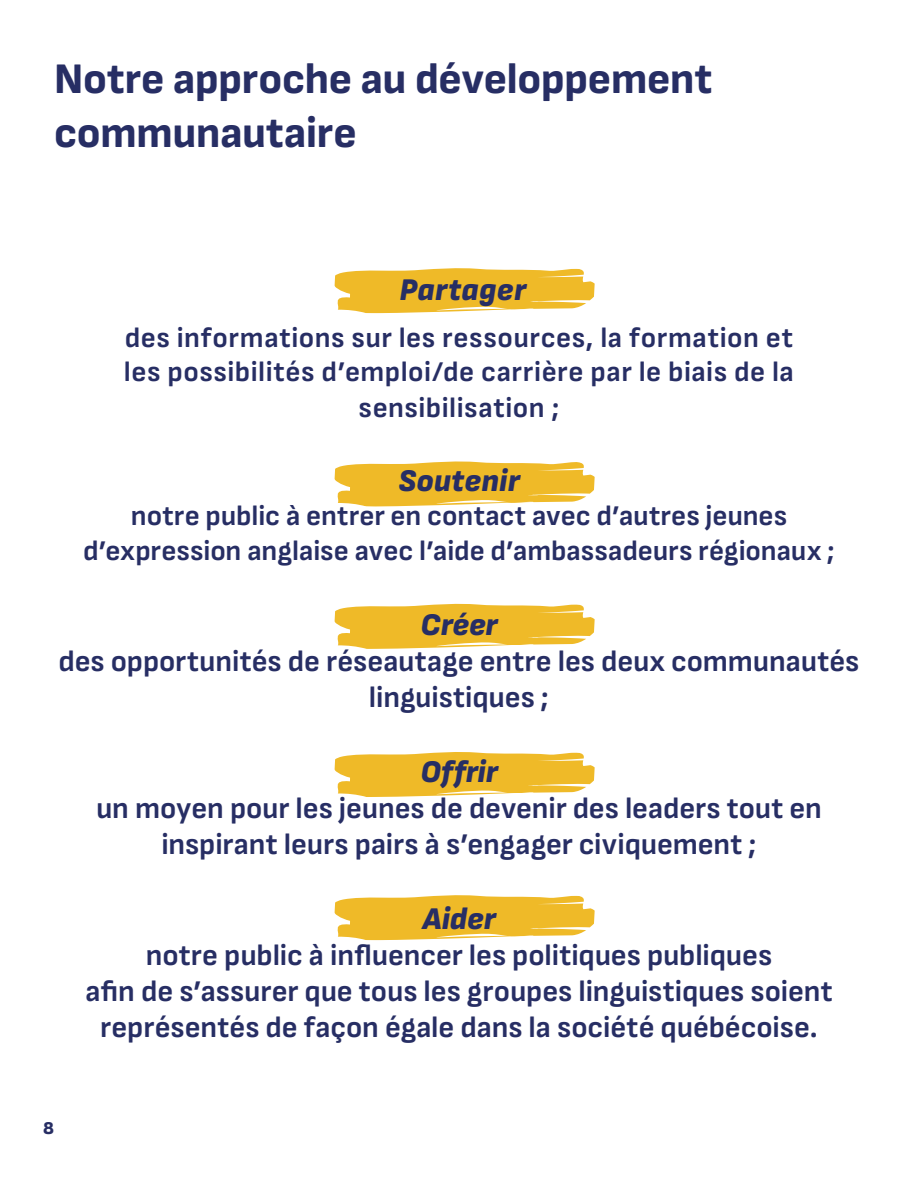
<style>
.page{position:relative;width:918px;height:1188px;background:#fff}
.page>*{position:absolute;margin:0;border:0;box-sizing:border-box;transform-origin:0 0}
.t1{font:800 43.5px/54px "Sofia Sans";letter-spacing:-.005em;color:#272e64}
.t2{font:italic 900 31.5px "Sofia Sans";letter-spacing:.01em;color:#272e64}
.t3{font:700 30px/36px "Sofia Sans";letter-spacing:-.005em;color:#272e64;text-align:center}
.t4{font:700 28.5px/35.2px "Sofia Sans";letter-spacing:.015em;color:#272e64;text-align:center}
.t5{font:700 28.5px/34.5px "Sofia Sans";letter-spacing:-.005em;color:#272e64;text-align:center}
.t6{font:900 18px "Sofia Sans";color:#272e64}
</style>
<div class="page">
<svg style="left:334px;top:268px;width:261px;height:45px;background:#f1c449"></svg>
<svg style="left:334px;top:461px;width:261px;height:46px;background:#f1c64d"></svg>
<svg style="left:334px;top:603px;width:261px;height:46px;background:#f1c64d"></svg>
<svg style="left:334px;top:752px;width:261px;height:45px;background:#f1c449"></svg>
<svg style="left:334px;top:895px;width:261px;height:45px;background:#f1c449"></svg>
<h1 class="t1" style="left:54px;top:52px;width:660px">Notre approche au développement communautaire</h1>
<p class="t2" style="left:400px;top:271px;width:128px">Partager</p>
<p class="t4" style="left:124px;top:320px;width:672px">des informations sur les ressources, la formation et les possibilités d’emploi/de carrière par le biais de la sensibilisation ;</p>
<p class="t2" style="left:398px;top:462px;width:123px">Soutenir</p>
<p class="t5" style="left:83px;top:499px;width:753px">notre public à entrer en contact avec d’autres jeunes d’expression anglaise avec l’aide d’ambassadeurs régionaux ;</p>
<p class="t2" style="left:421px;top:606px;width:78px">Créer</p>
<p class="t3" style="left:59px;top:643px;width:802px">des opportunités de réseautage entre les deux communautés linguistiques ;</p>
<p class="t2" style="left:420px;top:753px;width:79px">Offrir</p>
<p class="t3" style="left:96px;top:790px;width:727px">un moyen pour les jeunes de devenir des leaders tout en inspirant leurs pairs à s’engager civiquement ;</p>
<p class="t6" style="left:43px;top:1118px;width:12px">8</p>
<p class="t2" style="left:422px;top:900px;width:75px">Aider</p>
<p class="t3" style="left:85px;top:937px;width:749px">notre public à influencer les politiques publiques<br>afin de s’assurer que tous les groupes linguistiques soient représentés de façon égale dans la société québécoise.</p>
</div>
